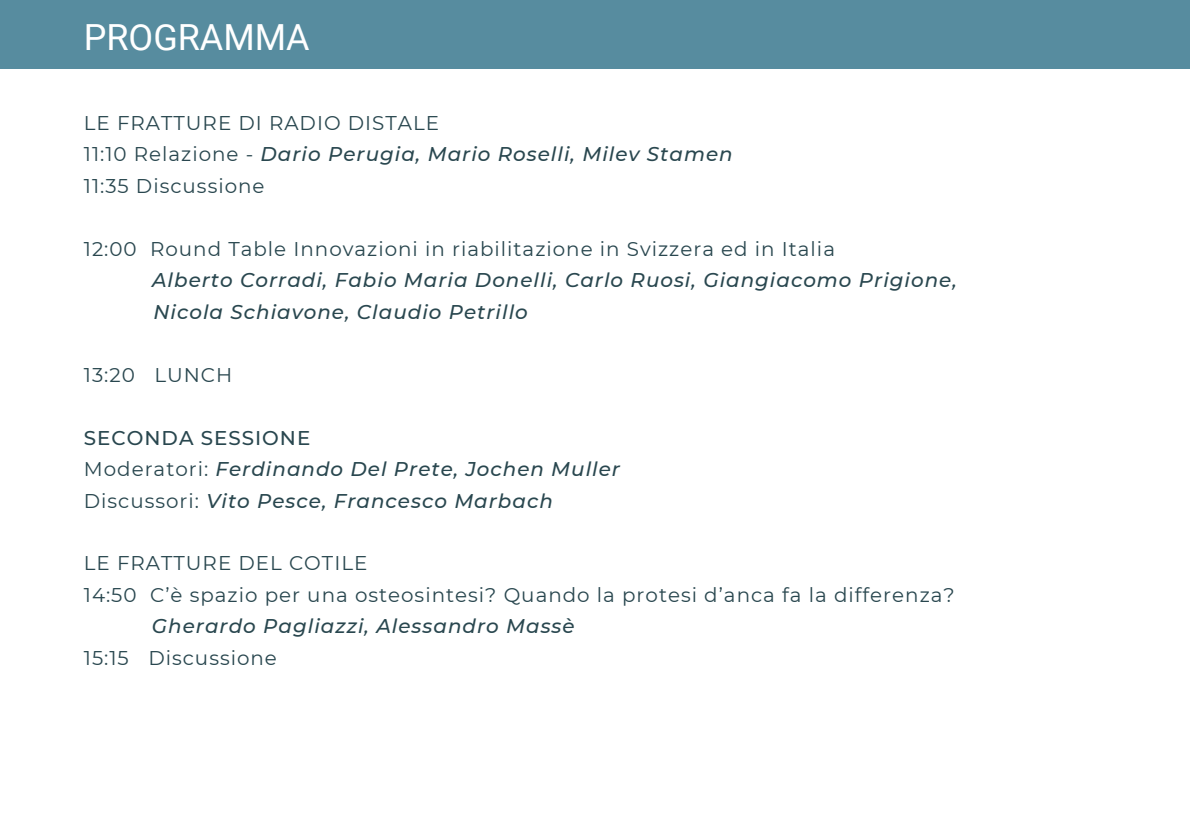
<style>
.page{position:relative;width:1190px;height:839px;background:#fff}
.page>*{position:absolute;margin:0;border:0;box-sizing:border-box;transform-origin:0 0}
.t1{font:36px "Roboto";color:#fff}
.t2{font:19.8px/31.4px "Montserrat";letter-spacing:.05em;color:#29474f}
.t3{font:italic 500 19.8px/31.4px "Montserrat";letter-spacing:.05em;color:#29474f}
.s1{font-weight:500;font-style:italic}
.s2{font-style:normal}
.s3{font-weight:400;font-style:normal}
</style>
<div class="page">
<div style="left:0;top:0;width:1190px;height:69px;background:#578c9f"></div>
<h1 class="t1" style="left:84px;top:16px;width:227px">PROGRAMMA</h1>
<p class="t2" style="left:84px;top:107px;width:650px">LE FRATTURE DI RADIO DISTALE<br>11:10 Relazione - <span class="s1">Dario Perugia, Mario Roselli, Milev Stamen<br></span>11:35 Discussione</p>
<p class="t2" style="left:84px;top:233px;width:753px">12:00 Round Table Innovazioni in riabilitazione in Svizzera ed in Italia</p>
<p class="t3" style="left:152px;top:264px;width:806px">Alberto Corradi, Fabio Maria Donelli, Carlo Ruosi, Giangiacomo Prigione,<br>Nicola Schiavone, Claudio Petrillo</p>
<p class="t2" style="left:84px;top:359px;width:150px">13:20 LUNCH</p>
<p class="t3" style="left:84px;top:421px;width:538px"><span class="s2">SECONDA SESSIONE<br></span><span class="s3">Moderatori:</span> Ferdinando Del Prete, Jochen Muller<br><span class="s3">Discussori:</span> Vito Pesce, Francesco Marbach</p>
<p class="t2" style="left:84px;top:547px;width:872px">LE FRATTURE DEL COTILE<br>14:50 C’è spazio per una osteosintesi? Quando la protesi d’anca fa la differenza?</p>
<p class="t3" style="left:152px;top:610px;width:424px">Gherardo Pagliazzi, Alessandro Massè</p>
<p class="t2" style="left:84px;top:642px;width:195px">15:15 Discussione</p>
</div>
